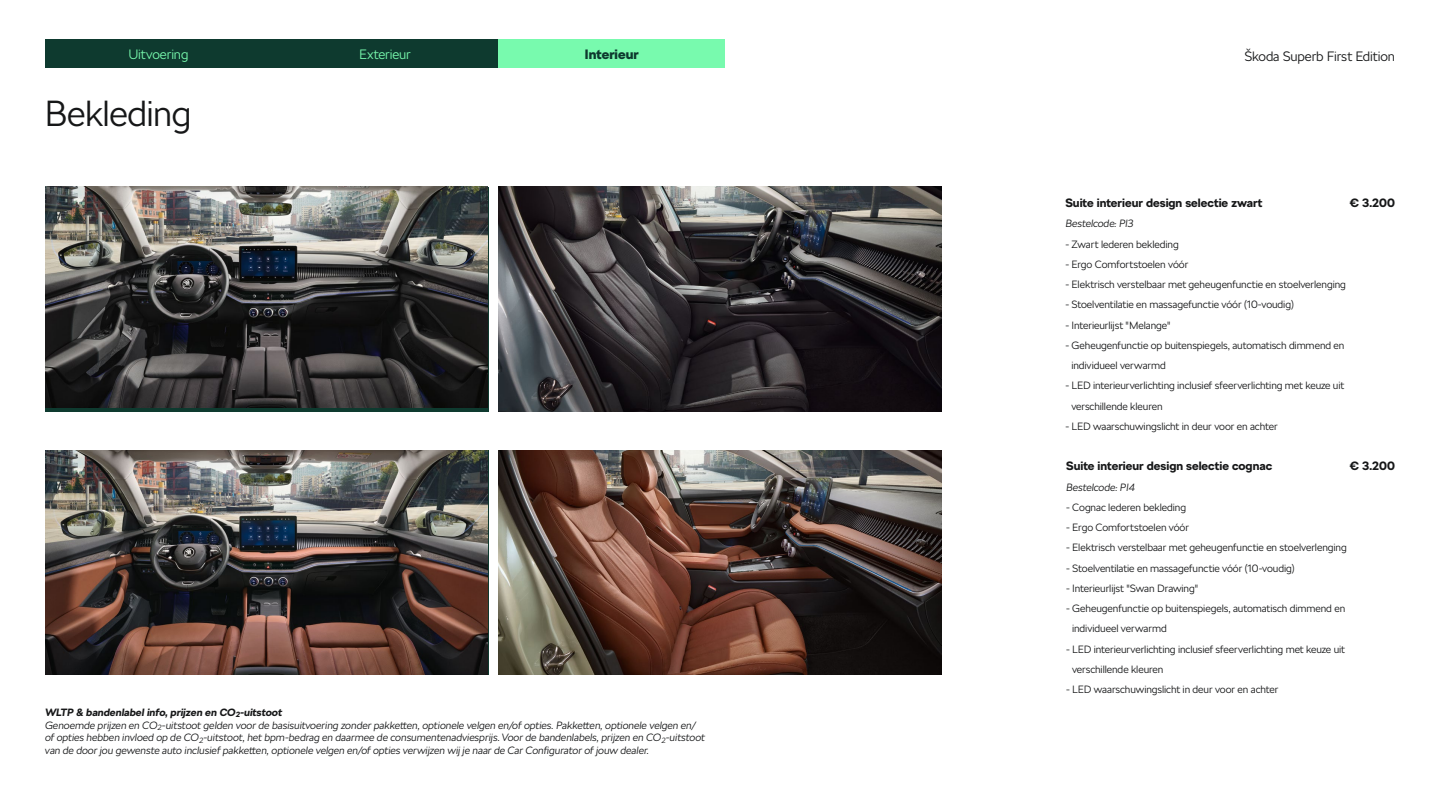
<style>
.page{position:relative;width:1440px;height:810px;background:#fff}
.page>*{position:absolute;margin:0;border:0;box-sizing:border-box;transform-origin:0 0}
.t1{font:300 36px "SKODA Next";letter-spacing:-.015em;color:#161718}
.t2{font:300 13.5px "SKODA Next";letter-spacing:-.01em;color:#161718}
.t3{font:300 13.5px "SKODA Next";letter-spacing:-.01em;color:#78faae}
.t4{font:900 13.5px "SKODA Next";color:#0e3a2f}
.t5{font:700 12px "SKODA Next";color:#161718}
.t6{font:300 10.5px/20.2px "SKODA Next";letter-spacing:-.005em;color:#161718}
.t7{font:italic 300 10.5px/12.6px "SKODA Next";color:#161718}
.s1{font-weight:700}
</style>
<div class="page">
<img style="left:499px;top:187px;width:442px;height:225px">
<svg style="left:45px;top:407px;width:443px;height:5px;background:#12352c"></svg>
<img style="left:45px;top:187px;width:443px;height:220px">
<img style="left:499px;top:450px;width:442px;height:225px">
<img style="left:45px;top:450px;width:443px;height:225px">
<div style="left:45px;top:39px;width:227px;height:29px;background:#0e3a2f"></div>
<div style="left:272px;top:39px;width:227px;height:29px;background:#0e3a2f"></div>
<div style="left:499px;top:39px;width:226px;height:29px;background:#78faae"></div>
<p class="t3" style="left:128px;top:46px;width:62px">Uitvoering</p>
<p class="t3" style="left:359px;top:46px;width:53px">Exterieur</p>
<p class="t4" style="left:585px;top:46px;width:55px">Interieur</p>
<p class="t2" style="left:1244px;top:49px;width:152px">Škoda Superb First Edition</p>
<h1 class="t1" style="left:45px;top:92px;width:148px">Bekleding</h1>
<p class="t7" style="left:45px;top:706px;width:662px"><span class="s1">WLTP &amp; bandenlabel info, prijzen en CO</span><sub>2</sub><span class="s1">-uitstoot<br></span>Genoemde prijzen en CO<sub>2</sub>-uitstoot gelden voor de basisuitvoering zonder pakketten, optionele velgen en/of opties. Pakketten, optionele velgen en/ of opties hebben invloed op de CO<sub>2</sub>-uitstoot, het bpm-bedrag en daarmee de consumentenadviesprijs. Voor de bandenlabels, prijzen en CO<sub>2</sub>-uitstoot van de door jou gewenste auto inclusief pakketten, optionele velgen en/of opties verwijzen wij je naar de Car Configurator of jouw dealer.</p>
<p class="t5" style="left:1065px;top:196px;width:199px">Suite interieur design selectie zwart</p>
<p class="t5" style="left:1350px;top:196px;width:47px">€ 3.200</p>
<p class="t7" style="left:1065px;top:217px;width:70px">Bestelcode: PI3</p>
<p class="t6" style="left:1065px;top:234px;width:115px">- Zwart lederen bekleding</p>
<p class="t6" style="left:1065px;top:254px;width:125px">- Ergo Comfortstoelen vóór</p>
<p class="t6" style="left:1065px;top:274px;width:282px">- Elektrisch verstelbaar met geheugenfunctie en stoelverlenging</p>
<p class="t6" style="left:1065px;top:295px;width:230px">- Stoelventilatie en massagefunctie vóór (10-voudig)</p>
<p class="t6" style="left:1065px;top:315px;width:107px">- Interieurlijst "Melange"</p>
<p class="t6" style="left:1071px;top:335px;width:275px;text-indent:-6px">- Geheugenfunctie op buitenspiegels, automatisch dimmend en individueel verwarmd</p>
<p class="t6" style="left:1071px;top:376px;width:275px;text-indent:-6px">- LED interieurverlichting inclusief sfeerverlichting met keuze uit verschillende kleuren</p>
<p class="t6" style="left:1065px;top:416px;width:214px">- LED waarschuwingslicht in deur voor en achter</p>
<p class="t5" style="left:1066px;top:459px;width:208px">Suite interieur design selectie cognac</p>
<p class="t5" style="left:1350px;top:459px;width:47px">€ 3.200</p>
<p class="t7" style="left:1066px;top:481px;width:70px">Bestelcode: PI4</p>
<p class="t6" style="left:1066px;top:497px;width:121px">- Cognac lederen bekleding</p>
<p class="t6" style="left:1066px;top:517px;width:125px">- Ergo Comfortstoelen vóór</p>
<p class="t6" style="left:1066px;top:538px;width:282px">- Elektrisch verstelbaar met geheugenfunctie en stoelverlenging</p>
<p class="t6" style="left:1066px;top:558px;width:230px">- Stoelventilatie en massagefunctie vóór (10-voudig)</p>
<p class="t6" style="left:1066px;top:578px;width:134px">- Interieurlijst "Swan Drawing"</p>
<p class="t6" style="left:1072px;top:598px;width:275px;text-indent:-6px">- Geheugenfunctie op buitenspiegels, automatisch dimmend en individueel verwarmd</p>
<p class="t6" style="left:1072px;top:639px;width:275px;text-indent:-6px">- LED interieurverlichting inclusief sfeerverlichting met keuze uit verschillende kleuren</p>
<p class="t6" style="left:1066px;top:679px;width:214px">- LED waarschuwingslicht in deur voor en achter</p>
</div>
